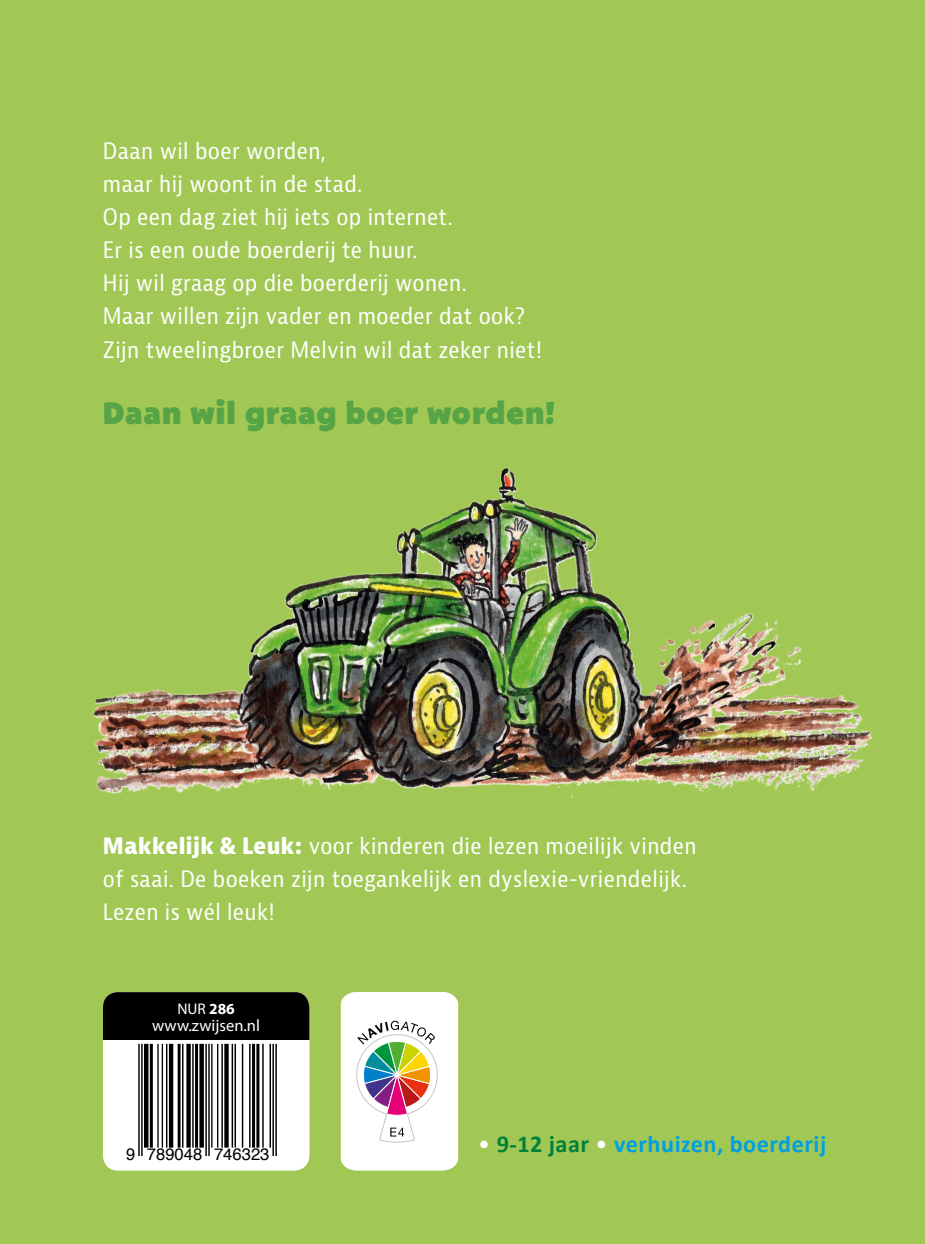
<style>
.page{position:relative;width:925px;height:1244px;background:#a1c854}
.page>*{position:absolute;margin:0;border:0;box-sizing:border-box;transform-origin:0 0}
.t1{font:30.82px "Bango Pro";letter-spacing:.02em;color:#56a446}
.t2{font:700 24.3px "Calibri";letter-spacing:.02em;color:#009fe3}
.t3{font:condensed 22.05px/33.1px "Bernina Sans";letter-spacing:.02em;color:#fff}
.t4{font:16.65px "Helvetica";color:#000}
.t5{font:16.65px "Myriad Pro";color:#fff}
.t6{font:15.53px "Myriad Pro";color:#fff}
.s1{font-weight:700}
.s2{font-weight:400;color:#fff}
.s3{color:#00813b}
</style>
<div class="page">
<div style="left:103px;top:992px;width:206px;height:178px;background:#fff;border-radius:15px"></div>
<hr style="left:275px;top:1044px;width:2px;height:112px;background:#000">
<hr style="left:272px;top:1044px;width:2px;height:112px;background:#000">
<hr style="left:269px;top:1044px;width:2px;height:103px;background:#000">
<hr style="left:262px;top:1044px;width:2px;height:103px;background:#000">
<hr style="left:256px;top:1044px;width:3px;height:103px;background:#000">
<hr style="left:252px;top:1044px;width:3px;height:103px;background:#000">
<hr style="left:249px;top:1044px;width:2px;height:103px;background:#000">
<hr style="left:242px;top:1044px;width:1px;height:103px;background:#000">
<hr style="left:234px;top:1044px;width:2px;height:103px;background:#000">
<hr style="left:232px;top:1044px;width:1px;height:103px;background:#000">
<div style="left:224px;top:1044px;width:5px;height:103px;background:#000"></div>
<hr style="left:221px;top:1044px;width:2px;height:103px;background:#000">
<hr style="left:217px;top:1044px;width:1px;height:103px;background:#000">
<hr style="left:211px;top:1044px;width:2px;height:103px;background:#000">
<hr style="left:208px;top:1044px;width:2px;height:112px;background:#000">
<hr style="left:205px;top:1044px;width:2px;height:112px;background:#000">
<div style="left:199px;top:1044px;width:5px;height:103px;background:#000"></div>
<hr style="left:195px;top:1044px;width:3px;height:103px;background:#000">
<hr style="left:192px;top:1044px;width:2px;height:103px;background:#000">
<div style="left:186px;top:1044px;width:5px;height:103px;background:#000"></div>
<hr style="left:182px;top:1044px;width:1px;height:103px;background:#000">
<hr style="left:178px;top:1044px;width:3px;height:103px;background:#000">
<hr style="left:169px;top:1044px;width:4px;height:103px;background:#000">
<hr style="left:166px;top:1044px;width:1px;height:103px;background:#000">
<hr style="left:162px;top:1044px;width:1px;height:103px;background:#000">
<hr style="left:157px;top:1044px;width:2px;height:103px;background:#000">
<hr style="left:150px;top:1044px;width:3px;height:103px;background:#000">
<hr style="left:144px;top:1044px;width:4px;height:103px;background:#000">
<hr style="left:141px;top:1044px;width:2px;height:112px;background:#000">
<hr style="left:138px;top:1044px;width:2px;height:112px;background:#000">
<div style="left:103px;top:992px;width:206px;height:48px;background:#000"></div>
<svg style="left:341px;top:992px;width:117px;height:178px;background:#e8e3de"></svg>
<img style="left:92px;top:455px;width:781px;height:350px">
<p class="t3" style="left:103px;top:135px;width:441px">Daan wil boer worden,<br>maar hij woont in de stad.<br>Op een dag ziet hij iets op internet.<br>Er is een oude boerderij te huur.<br>Hij wil graag op die boerderij wonen.<br>Maar willen zijn vader en moeder dat ook?<br>Zijn tweelingbroer Melvin wil dat zeker niet!</p>
<p class="t1" style="left:103px;top:395px;width:454px">Daan wil graag boer worden!</p>
<p class="t3" style="left:103px;top:830px;width:595px"><span class="s1">Makkelijk &amp; Leuk:</span> voor kinderen die lezen moeilijk vinden of saai. De boeken zijn toegankelijk en dyslexie-vriendelijk.<br>Lezen is wél leuk!</p>
<p class="t6" style="left:177px;top:999px;width:59px">NUR <span class="s1">286</span></p>
<p class="t5" style="left:152px;top:1015px;width:109px">www.zwijsen.nl</p>
<p class="t4" style="left:126px;top:1141px;width:145px">9 789048 746323</p>
<p class="t4" style="left:232px;top:1141px;width:29px">489</p>
<p class="t2" style="left:478px;top:1126px;width:350px"><span class="s2">•</span> <span class="s3">9-12 jaar</span> <span class="s2">•</span> verhuizen, boerderij</p>
</div>
